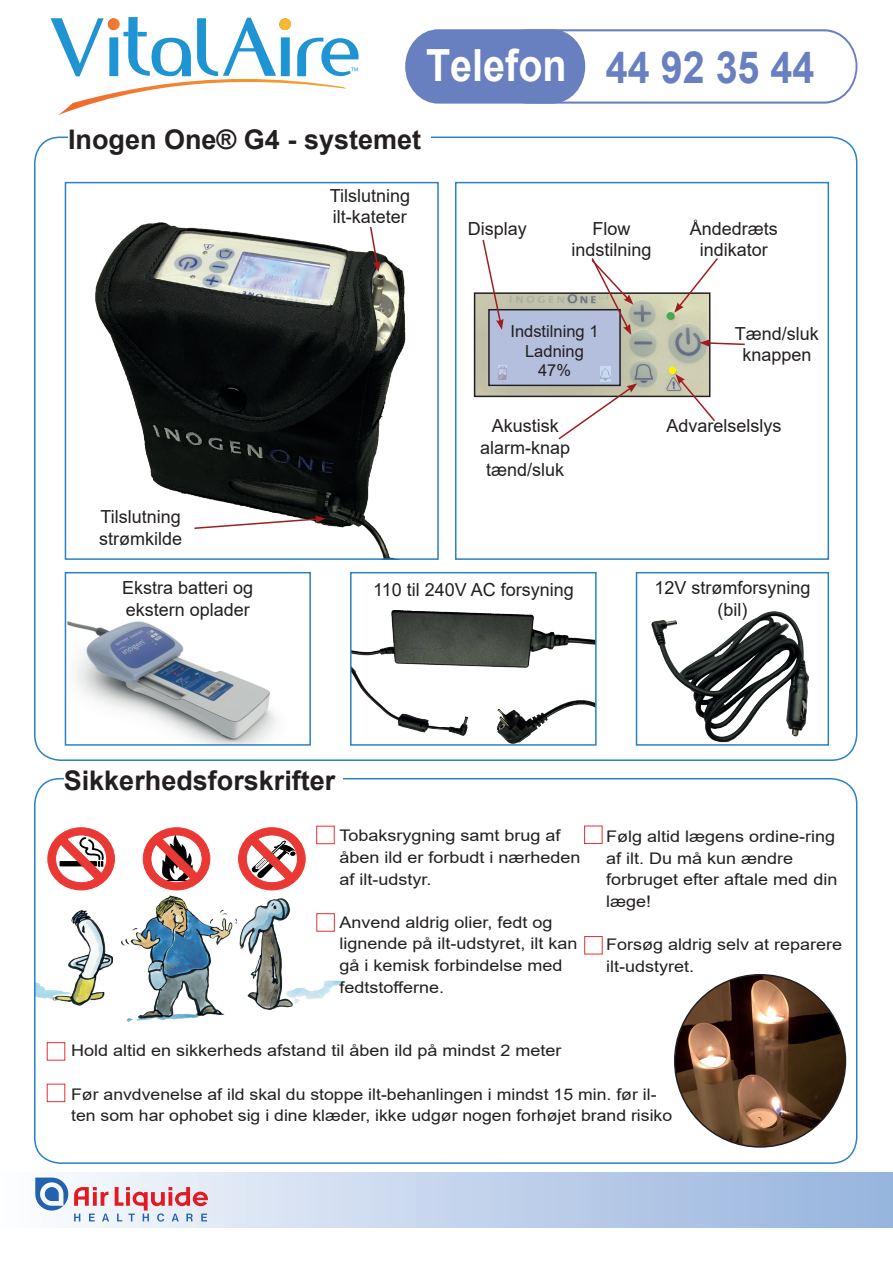
<style>
.page{position:relative;width:893px;height:1263px;background:#fff}
.page>*{position:absolute;margin:0;border:0;box-sizing:border-box;transform-origin:0 0}
.t1{font:700 44.4px "Arial";color:#6980c0;scale:.89 1}
.t2{font:700 27px "Arial";color:#231f20}
.t3{font:18px/21.6px "Arial";color:#231f20;text-align:center}
.t4{font:16.5px/19.8px "Arial";color:#231f20;text-align:center}
.t5{font:16.05px/21.6px "Arial";color:#231f20;scale:1.12 1}
.t6{font:16.05px/21.6px "Arial";color:#231f20;scale:1.1 1}
.s1{color:#fff}
</style>
<div class="page">
<div style="left:0;top:1172px;width:893px;height:55px;background:linear-gradient(to right,#fbfbfd,#95b2dd)"></div>
<svg style="left:51px;top:17px;width:308px;height:98px"></svg>
<svg style="left:47px;top:827px;width:68px;height:64px"></svg>
<svg style="left:142px;top:827px;width:69px;height:64px"></svg>
<svg style="left:238px;top:827px;width:68px;height:64px"></svg>
<div style="left:316px;top:826px;width:19px;height:18px;border:1px solid #ee2f2d"></div>
<div style="left:584px;top:826px;width:18px;height:18px;border:1px solid #ee2f2d"></div>
<div style="left:584px;top:936px;width:19px;height:18px;border:1px solid #ee2f2d"></div>
<svg style="left:405px;top:29px;width:452px;height:75px"></svg>
<img style="left:37px;top:910px;width:76px;height:95px">
<img style="left:121px;top:895px;width:119px;height:127px">
<img style="left:240px;top:898px;width:103px;height:111px">
<div style="left:47px;top:1042px;width:18px;height:18px;border:1px solid #ee2f2d"></div>
<div style="left:47px;top:1084px;width:18px;height:18px;border:1px solid #ee2f2d"></div>
<img style="left:675px;top:975px;width:170px;height:172px">
<img style="left:95px;top:222px;width:311px;height:335px">
<div style="left:65px;top:182px;width:374px;height:378px;border:2px solid #2882c4"></div>
<img style="left:68px;top:621px;width:208px;height:122px">
<div style="left:65px;top:572px;width:246px;height:174px;border:2px solid #2882c4"></div>
<img style="left:353px;top:610px;width:241px;height:133px">
<div style="left:350px;top:572px;width:247px;height:174px;border:2px solid #2882c4"></div>
<img style="left:651px;top:612px;width:157px;height:131px">
<div style="left:636px;top:572px;width:193px;height:174px;border:2px solid #2882c4"></div>
<img style="left:477px;top:295px;width:230px;height:99px">
<div style="left:474px;top:292px;width:236px;height:105px;border:2px solid #231f20"></div>
<div style="left:489px;top:310px;width:131px;height:75px;background:#b4bedd"></div>
<div style="left:488px;top:309px;width:133px;height:77px;border:2px solid #231f20"></div>
<img style="left:498px;top:366px;width:9px;height:14px">
<img style="left:600px;top:367px;width:11px;height:14px">
<svg style="left:481px;top:239px;width:23px;height:91px"></svg>
<svg style="left:590px;top:258px;width:43px;height:77px"></svg>
<svg style="left:674px;top:258px;width:44px;height:55px"></svg>
<svg style="left:699px;top:339px;width:46px;height:8px"></svg>
<svg style="left:675px;top:374px;width:40px;height:47px"></svg>
<svg style="left:557px;top:383px;width:80px;height:57px"></svg>
<div style="left:667px;top:312px;width:7px;height:8px;background:#40ae49;border-radius:50%"></div>
<div style="left:669px;top:367px;width:7px;height:7px;background:#fff101;border-radius:50%"></div>
<div style="left:455px;top:182px;width:374px;height:378px;border:2px solid #2882c4"></div>
<svg style="left:369px;top:225px;width:11px;height:47px"></svg>
<svg style="left:193px;top:515px;width:133px;height:15px"></svg>
<svg style="left:35px;top:1177px;width:33px;height:33px"></svg>
<svg style="left:74px;top:1213px;width:6px;height:8px"></svg>
<svg style="left:89px;top:1213px;width:6px;height:8px"></svg>
<svg style="left:102px;top:1213px;width:7px;height:8px"></svg>
<svg style="left:74px;top:1187px;width:34px;height:19px"></svg>
<svg style="left:115px;top:1187px;width:93px;height:34px;background:#ddb3bf"></svg>
<h1 class="t1" style="left:426px;top:36px;width:438px"><span class="s1">Telefon</span> 44 92 35 44</h1>
<h2 class="t2" style="left:68px;top:120px;width:354px">Inogen One® G4 - systemet</h2>
<p class="t3" style="left:330px;top:185px;width:82px;text-align:left">Tilslutning ilt-kateter</p>
<p class="t3" style="left:468px;top:217px;width:61px">Display</p>
<p class="t3" style="left:572px;top:217px;width:82px">Flow indstilning</p>
<p class="t3" style="left:690px;top:217px;width:90px">Åndedræts indikator</p>
<p class="t4" style="left:510px;top:321px;width:90px">Indstilning 1<br>Ladning<br>47%</p>
<p class="t3" style="left:735px;top:322px;width:86px">Tænd/sluk knappen</p>
<p class="t3" style="left:492px;top:415px;width:69px">Akustisk</p>
<p class="t3" style="left:667px;top:415px;width:117px">Advarelselslys</p>
<p class="t3" style="left:480px;top:437px;width:92px">alarm-knap tænd/sluk</p>
<p class="t3" style="left:99px;top:506px;width:84px;text-align:left">Tilslutning strømkilde</p>
<p class="t3" style="left:122px;top:577px;width:133px;text-align:left">Ekstra batteri og ekstern oplader</p>
<p class="t3" style="left:373px;top:579px;width:202px">110 til 240V AC forsyning</p>
<p class="t3" style="left:654px;top:577px;width:158px">12V strømforsyning (bil)</p>
<h2 class="t2" style="left:64px;top:761px;width:273px">Sikkerhedsforskrifter</h2>
<p class="t5" style="left:339px;top:825px;width:217px">Tobaksrygning samt brug af åben ild er forbudt i nærheden af ilt-udstyr.</p>
<p class="t5" style="left:339px;top:911px;width:214px">Anvend aldrig olier, fedt og lignende på ilt-udstyret, ilt kan gå i kemisk forbindelse med fedtstofferne.</p>
<p class="t5" style="left:606px;top:825px;width:208px">Følg altid lægens ordine-ring af ilt. Du må kun ændre forbruget efter aftale med din læge!</p>
<p class="t5" style="left:606px;top:933px;width:212px">Forsøg aldrig selv at reparere ilt-udstyret.</p>
<p class="t5" style="left:71px;top:1040px;width:439px">Hold altid en sikkerheds afstand til åben ild på mindst 2 meter</p>
<p class="t6" style="left:71px;top:1083px;width:548px">Før anvdvenelse af ild skal du stoppe ilt-behanlingen i mindst 15 min. før il&shy;ten som har ophobet sig i dine klæder, ikke udgør nogen forhøjet brand risiko</p>
</div>
